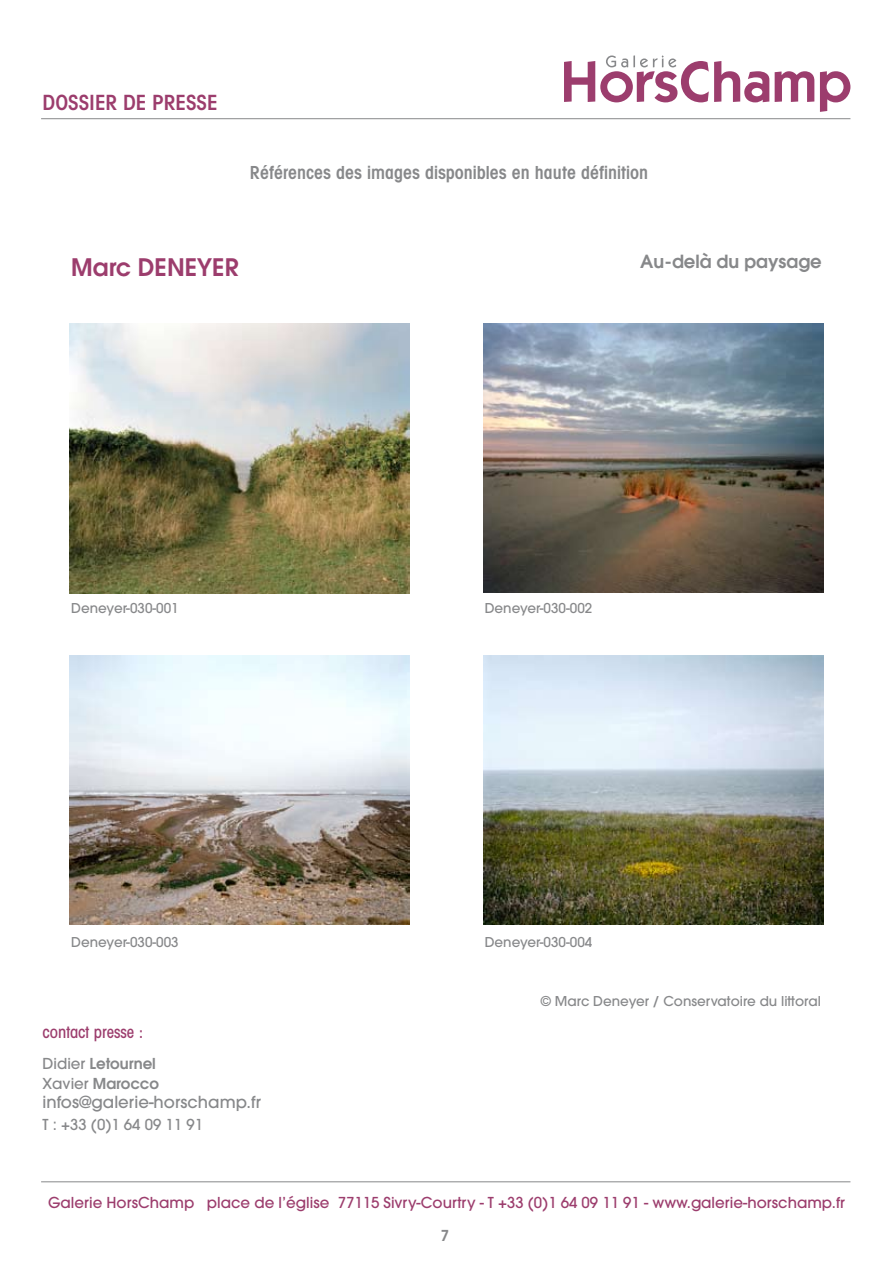
<style>
.page{position:relative;width:893px;height:1263px;background:#fff}
.page>*{position:absolute;margin:0;border:0;box-sizing:border-box;transform-origin:0 0}
.t1{font:600 24px "Avant Garde";color:#9c3d6d}
.t2{font:600 condensed 21px "Avant Garde";color:#9c3d6d}
.t3{font:600 condensed 18px "Avant Garde";color:#87888a}
.t4{font:600 18px "Avant Garde";color:#87888a}
.t5{font:500 16.5px "Avant Garde";color:#87888a}
.t6{font:500 condensed 16.5px "Avant Garde";color:#9c3d6d}
.t7{font:500 15px "Avant Garde";color:#9c3d6d}
.t8{font:600 15px/19.4px "Avant Garde";color:#87888a}
.t9{font:500 15px "Avant Garde";color:#87888a}
.t10{font:500 13.5px "Avant Garde";color:#87888a}
.s1{font-weight:500}
</style>
<div class="page">
<hr style="left:41px;top:118px;width:809px;height:1px;background:#87888a">
<hr style="left:41px;top:1181px;width:809px;height:1px;background:#87888a">
<svg style="left:564px;top:55px;width:286px;height:57px"></svg>
<img style="left:69px;top:323px;width:340px;height:271px">
<img style="left:484px;top:323px;width:340px;height:269px">
<img style="left:484px;top:656px;width:340px;height:269px">
<img style="left:69px;top:656px;width:340px;height:268px">
<h2 class="t2" style="left:43px;top:89px;width:133px">DOSSIER DE Presse</h2>
<h3 class="t3" style="left:250px;top:161px;width:399px">Références des images disponibles en haute définition</h3>
<h1 class="t1" style="left:71px;top:251px;width:169px">Marc DENEYER</h1>
<h3 class="t4" style="left:640px;top:250px;width:183px">Au-delà du paysage</h3>
<p class="t10" style="left:71px;top:600px;width:109px">Deneyer-030-001</p>
<p class="t10" style="left:71px;top:933px;width:109px">Deneyer-030-003</p>
<p class="t6" style="left:43px;top:1022px;width:102px">contact presse :</p>
<p class="t8" style="left:43px;top:1054px;width:118px"><span class="s1">Didier</span> Letournel<br><span class="s1">Xavier</span> Marocco</p>
<p class="t5" style="left:43px;top:1092px;width:220px">infos@galerie-horschamp.fr</p>
<p class="t9" style="left:43px;top:1116px;width:162px">T : +33 (0)1 64 09 11 91</p>
<p class="t10" style="left:485px;top:600px;width:109px">Deneyer-030-002</p>
<p class="t10" style="left:485px;top:933px;width:109px">Deneyer-030-004</p>
<p class="t10" style="left:540px;top:992px;width:282px">© Marc Deneyer / Conservatoire du littoral</p>
<p class="t7" style="left:48px;top:1194px;width:798px">Galerie HorsChamp place de l’église 77115 Sivry-Courtry - T +33 (0)1 64 09 11 91 - www.galerie-horschamp.fr</p>
<p class="t8" style="left:441px;top:1225px;width:10px">7</p>
</div>
